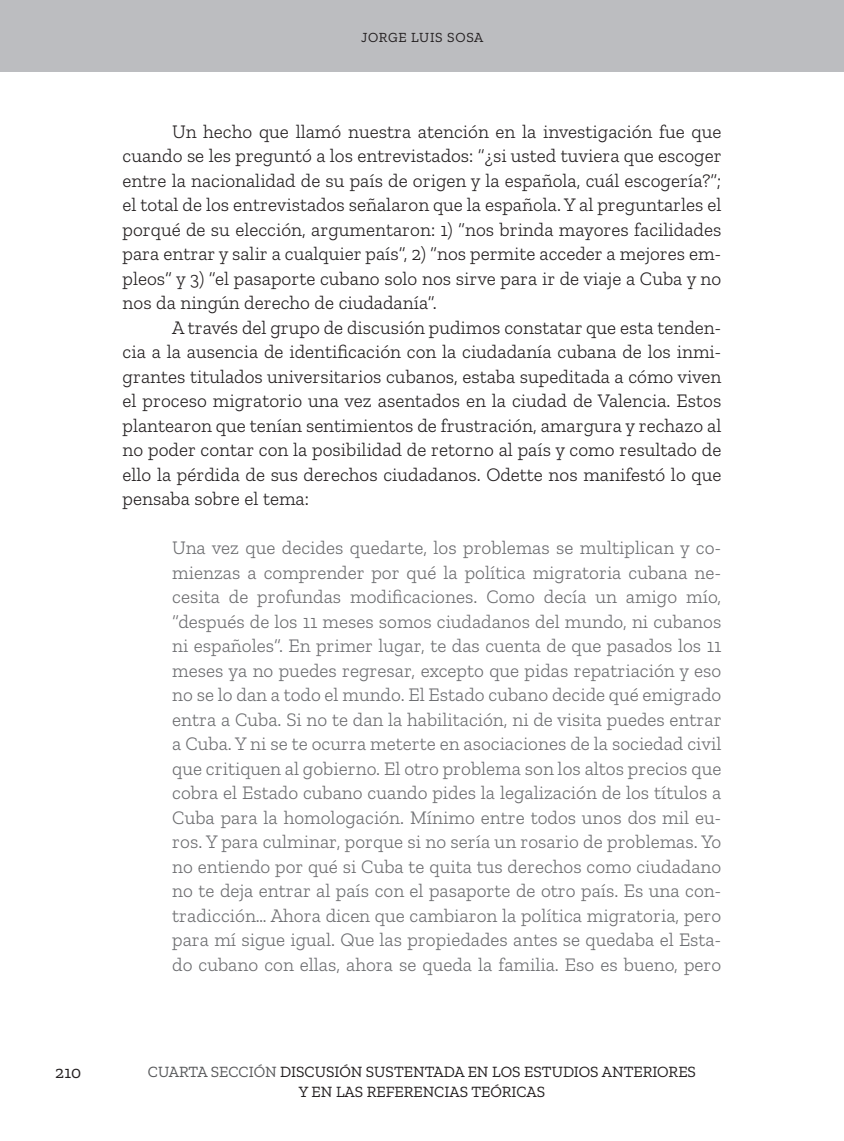
<style>
.page{position:relative;width:844px;height:1141px;background:#fff}
.page>*{position:absolute;margin:0;border:0;box-sizing:border-box;transform-origin:0 0}
.INDENT{font:300 19.25px/24.5px "Zilla Slab";color:#6c6d70;text-align:justify}
.CUERPO_DE_TEXTO{font:300 19.25px/24.5px "Zilla Slab";color:#231f20;text-align:justify}
.t1{font:17.5px "Zilla Slab";color:#231f20}
.t2{font:15.75px/19.2px "Zilla Slab";color:#231f20;text-align:center}
.t3{font:14px "Zilla Slab";letter-spacing:.045em;color:#231f20}
.s1{color:#57585a}
</style>
<div class="page">
<div style="left:0;top:0;width:843px;height:72px;background:#bcbdc0"></div>
<p class="t1" style="left:55px;top:1062px;width:27px">210</p>
<p class="t3" style="left:361px;top:29px;width:124px">JORGE LUIS SOSA</p>
<p class="CUERPO_DE_TEXTO" style="left:122px;top:119px;width:600px;text-indent:50px">Un hecho que llamó nuestra atención en la investigación fue que cuando se les preguntó a los entrevistados: “¿si usted tuviera que escoger entre la nacionalidad de su país de origen y la española, cuál escogería?”; el total de los entrevistados señalaron que la española. Y al preguntarles el porqué de su elección, argumentaron: 1) “nos brinda mayores facilidades para entrar y salir a cualquier país”, 2) “nos permite acceder a mejores em&shy;pleos” y 3) “el pasaporte cubano solo nos sirve para ir de viaje a Cuba y no nos da ningún derecho de ciudadanía”.</p>
<p class="CUERPO_DE_TEXTO" style="left:122px;top:315px;width:600px;text-indent:50px">A través del grupo de discusión pudimos constatar que esta tenden&shy;cia a la ausencia de identificación con la ciudadanía cubana de los inmi&shy;grantes titulados universitarios cubanos, estaba supeditada a cómo viven el proceso migratorio una vez asentados en la ciudad de Valencia. Estos plantearon que tenían sentimientos de frustración, amargura y rechazo al no poder contar con la posibilidad de retorno al país y como resultado de ello la pérdida de sus derechos ciudadanos. Odette nos manifestó lo que pensaba sobre el tema:</p>
<p class="INDENT" style="left:172px;top:536px;width:551px">Una vez que decides quedarte, los problemas se multiplican y co&shy;mienzas a comprender por qué la política migratoria cubana ne&shy;cesita de profundas modificaciones. Como decía un amigo mío, “después de los 11 meses somos ciudadanos del mundo, ni cubanos ni españoles”. En primer lugar, te das cuenta de que pasados los 11 meses ya no puedes regresar, excepto que pidas repatriación y eso no se lo dan a todo el mundo. El Estado cubano decide qué emigrado entra a Cuba. Si no te dan la habilitación, ni de visita puedes entrar a Cuba. Y ni se te ocurra meterte en asociaciones de la sociedad civil que critiquen al gobierno. El otro problema son los altos precios que cobra el Estado cubano cuando pides la legalización de los títulos a Cuba para la homologación. Mínimo entre todos unos dos mil eu&shy;ros. Y para culminar, porque si no sería un rosario de problemas. Yo no entiendo por qué si Cuba te quita tus derechos como ciudadano no te deja entrar al país con el pasaporte de otro país. Es una con&shy;tradicción… Ahora dicen que cambiaron la política migratoria, pero para mí sigue igual. Que las propiedades antes se quedaba el Esta&shy;do cubano con ellas, ahora se queda la familia. Eso es bueno, pero</p>
<p class="t2" style="left:148px;top:1062px;width:549px"><span class="s1">CUARTA SECCIÓN</span> DISCUSIÓN SUSTENTADA EN LOS ESTUDIOS ANTERIORES<br>Y EN LAS REFERENCIAS TEÓRICAS</p>
</div>
